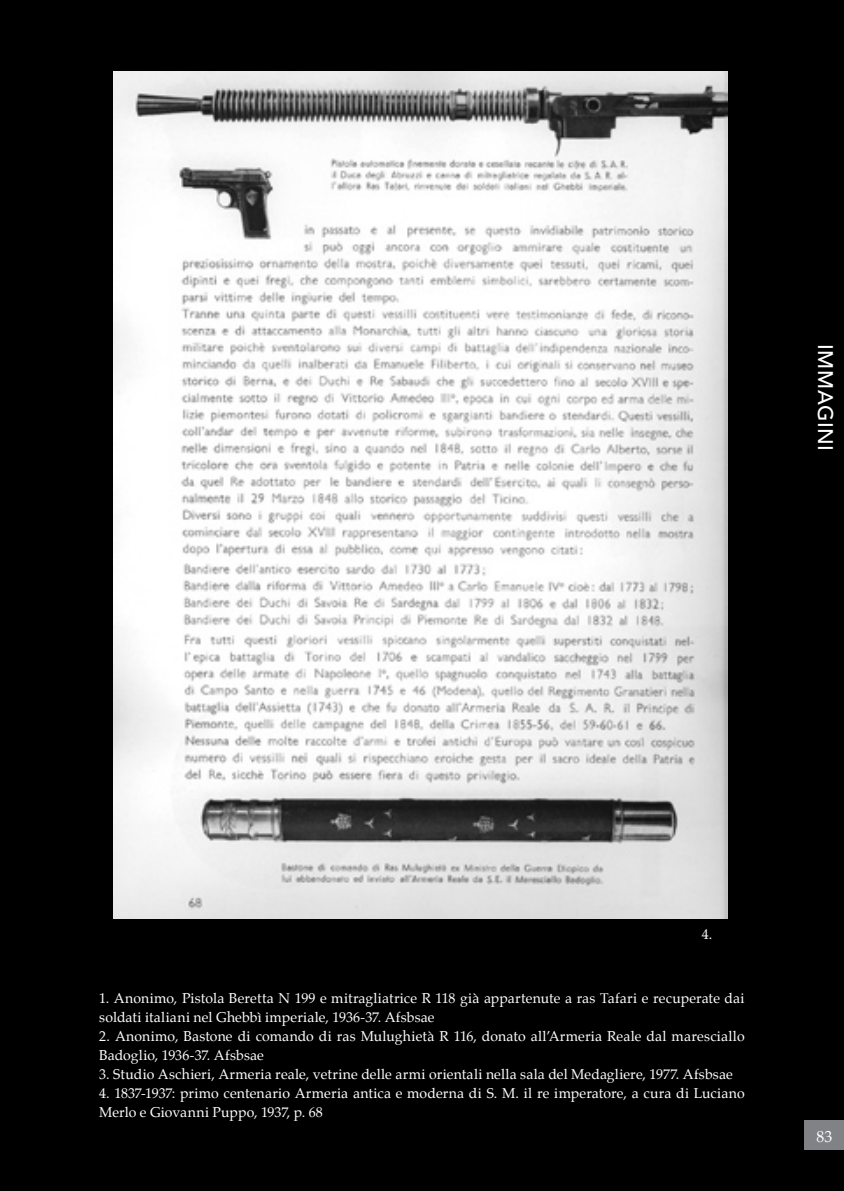
<style>
.page{position:relative;width:844px;height:1191px;background:#fff}
.page>*{position:absolute;margin:0;border:0;box-sizing:border-box;transform-origin:0 0}
.t1{font:500 21px "Avenir";letter-spacing:.025em;color:#fff}
.t2{font:15.75px "Palatino";color:#fff}
.t3{font:14px/18.9px "Palatino";letter-spacing:.01em;color:#fff}
</style>
<div class="page">
<div style="left:0;top:0;width:843px;height:1191px;background:#000"></div>
<div style="left:804px;top:1120px;width:39px;height:30px;background:#808285"></div>
<img style="left:113px;top:72px;width:614px;height:846px">
<h1 class="t1" style="left:837px;top:344px;width:108px;rotate:90deg">IMMAGINI</h1>
<p class="t3" style="left:701px;top:924px;width:12px">4.</p>
<p class="t3" style="left:99px;top:988px;width:646px">1. Anonimo, Pistola Beretta N 199 e mitragliatrice R 118 già appartenute a ras Tafari e recuperate dai soldati italiani nel Ghebbì imperiale, 1936-37. Afsbsae</p>
<p class="t3" style="left:99px;top:1026px;width:646px">2. Anonimo, Bastone di comando di ras Mulughietà R 116, donato all’Armeria Reale dal maresciallo<br>Badoglio, 1936-37. Afsbsae</p>
<p class="t3" style="left:99px;top:1064px;width:635px">3. Studio Aschieri, Armeria reale, vetrine delle armi orientali nella sala del Medagliere, 1977. Afsbsae</p>
<p class="t3" style="left:99px;top:1083px;width:646px">4. 1837-1937: primo centenario Armeria antica e moderna di S. M. il re imperatore, a cura di Luciano<br>Merlo e Giovanni Puppo, 1937, p. 68</p>
<p class="t2" style="left:816px;top:1123px;width:17px">83</p>
</div>
